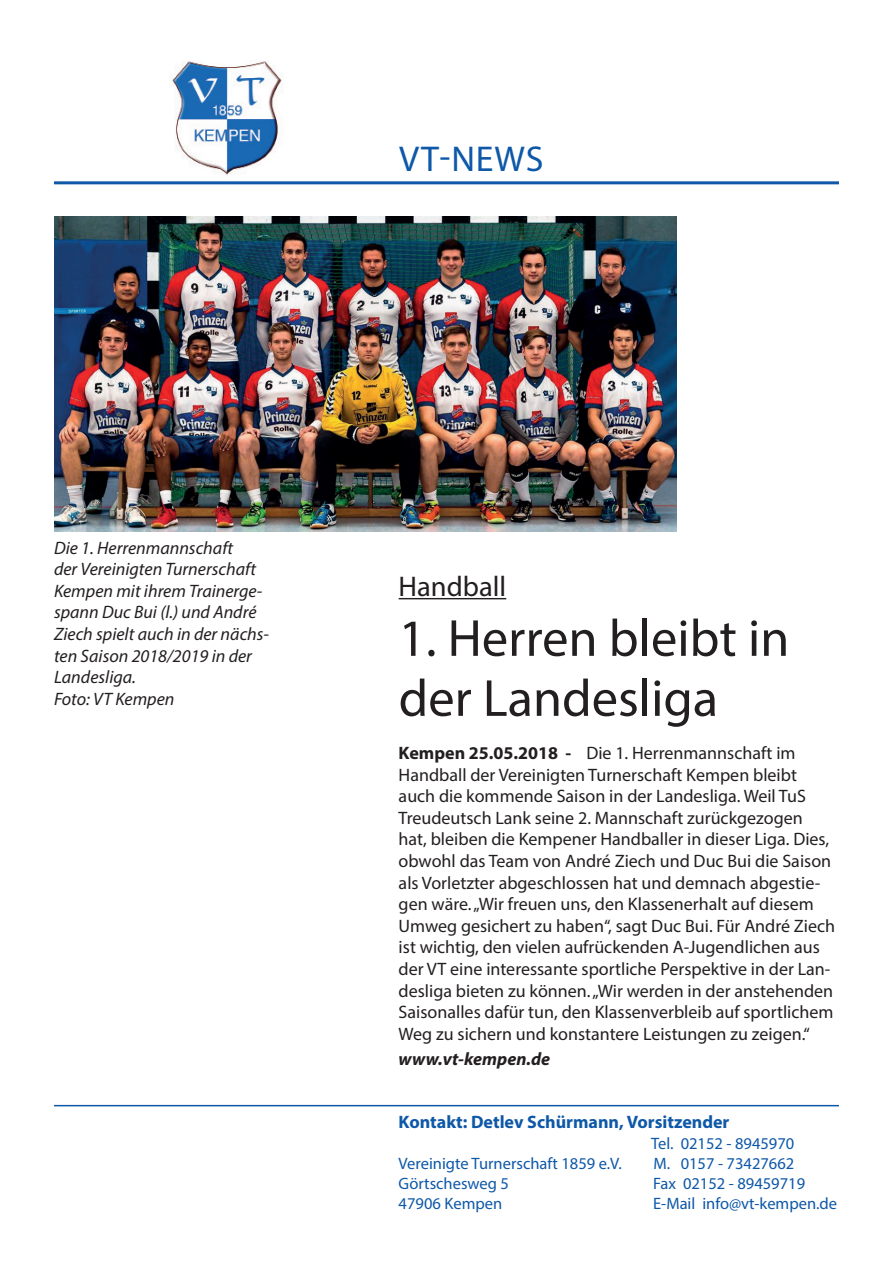
<style>
.page{position:relative;width:893px;height:1263px;background:#fff}
.page>*{position:absolute;margin:0;border:0;box-sizing:border-box;transform-origin:0 0}
.t1{font:52.5px/60px "Myriad Pro";color:#231f20}
.t2{font:36px "Myriad Pro";letter-spacing:.025em;color:#0e58a8}
.t3{font:28.5px "Myriad Pro";color:#231f20}
.t4{font:18px/21.6px "Myriad Pro";color:#231f20}
.t5{font:italic 18px/21.6px "Myriad Pro";color:#231f20}
.t6{font:700 18px "Myriad Pro";color:#0e58a8}
.t7{font:italic 700 18px "Myriad Pro";color:#231f20}
.t8{font:16.5px "Myriad Pro";color:#0e58a8}
.s1{font-weight:700}
</style>
<div class="page">
<hr style="left:399px;top:598px;width:107px;height:1px;background:#231f20">
<hr style="left:54px;top:181px;width:785px;height:3px;background:#0e58a8">
<hr style="left:54px;top:1105px;width:785px;height:1px;background:#0e58a8">
<img style="left:172px;top:61px;width:111px;height:114px">
<img style="left:54px;top:217px;width:622px;height:314px">
<h2 class="t2" style="left:399px;top:136px;width:146px">VT-NEWS</h2>
<p class="t5" style="left:54px;top:536px;width:217px">Die 1. Herrenmannschaft<br>der Vereinigten Turnerschaft<br>Kempen mit ihrem Trainerge&shy;spann Duc Bui (l.) und André<br>Ziech spielt auch in der nächs&shy;ten Saison 2018/2019 in der<br>Landesliga.<br>Foto: VT Kempen</p>
<h3 class="t3" style="left:399px;top:569px;width:109px">Handball</h3>
<h1 class="t1" style="left:399px;top:607px;width:392px">1. Herren bleibt in der Landesliga</h1>
<p class="t4" style="left:399px;top:742px;width:438px"><span class="s1">Kempen 25.05.2018 -</span> Die 1. Herrenmannschaft im Handball der Vereinigten Turnerschaft Kempen bleibt auch die kommende Saison in der Landesliga. Weil TuS Treudeutsch Lank seine 2. Mannschaft zurückgezogen hat, bleiben die Kempener Handballer in dieser Liga. Dies, obwohl das Team von André Ziech und Duc Bui die Saison als Vorletzter abgeschlossen hat und demnach abgestie&shy;gen wäre. „Wir freuen uns, den Klassenerhalt auf diesem Umweg gesichert zu haben“, sagt Duc Bui. Für André Ziech ist wichtig, den vielen aufrückenden A-Jugendlichen aus der VT eine interessante sportliche Perspektive in der Lan&shy;desliga bieten zu können. „Wir werden in der anstehenden Saisonalles dafür tun, den Klassenverbleib auf sportlichem Weg zu sichern und konstantere Leistungen zu zeigen.“</p>
<p class="t7" style="left:399px;top:1047px;width:153px">www.vt-kempen.de</p>
<p class="t6" style="left:399px;top:1110px;width:332px">Kontakt: Detlev Schürmann, Vorsitzender</p>
<p class="t8" style="left:651px;top:1133px;width:145px">Tel. 02152 - 8945970</p>
<p class="t8" style="left:399px;top:1153px;width:225px">Vereinigte Turnerschaft 1859 e.V.</p>
<p class="t8" style="left:653px;top:1153px;width:142px">M. 0157 - 73427662</p>
<p class="t8" style="left:399px;top:1173px;width:112px">Görtschesweg 5</p>
<p class="t8" style="left:653px;top:1173px;width:153px">Fax 02152 - 89459719</p>
<p class="t8" style="left:399px;top:1193px;width:105px">47906 Kempen</p>
<p class="t8" style="left:653px;top:1193px;width:186px">E-Mail info@vt-kempen.de</p>
</div>
